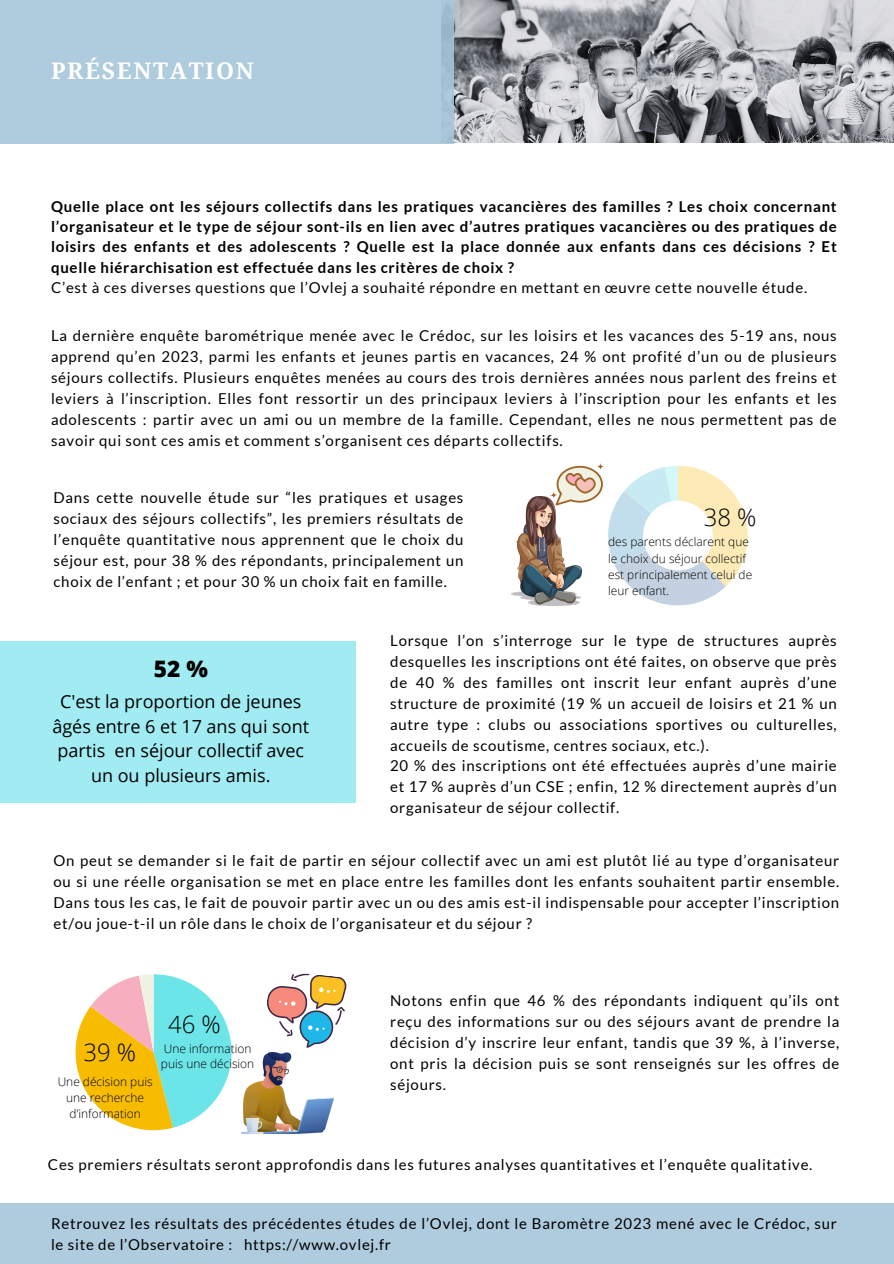
<style>
.page{position:relative;width:894px;height:1264px;background:#fff}
.page>*{position:absolute;margin:0;border:0;box-sizing:border-box;transform-origin:0 0}
.t1{font:300 23.85px "Open Sans";color:#000}
.t2{font:700 22.8px "Droid Serif";letter-spacing:.075em;color:#fff}
.t3{font:800 22.65px "Open Sans";color:#000}
.t4{font:18px/24.8px "Open Sans";color:#000;text-align:center}
.t5{font:15px/21px "Lato";letter-spacing:.05em;color:#000;text-align:justify}
.t6{font:700 15px/20.2px "Lato";letter-spacing:.05em;color:#000}
.t7{font:300 11.85px/16.2px "Open Sans";color:#000}
.s1{font-weight:400}
</style>
<div class="page">
<img style="left:454px;top:0;width:439px;height:143px">
<div style="left:0;top:0;width:454px;height:143px;background:#afcbde"></div>
<div style="left:0;top:1203px;width:893px;height:60px;background:#afcbde"></div>
<div style="left:0;top:640px;width:355px;height:162px;background:#a1ecf2"></div>
<svg style="left:550px;top:463px;width:197px;height:142px"></svg>
<img style="left:512px;top:497px;width:69px;height:108px">
<svg style="left:267px;top:973px;width:80px;height:75px"></svg>
<svg style="left:76px;top:974px;width:155px;height:156px"></svg>
<img style="left:241px;top:1052px;width:92px;height:81px">
<h1 class="t2" style="left:51px;top:57px;width:204px">PRÉSENTATION</h1>
<p class="t6" style="left:51px;top:196px;width:787px">Quelle place ont les séjours collectifs dans les pratiques vacancières des familles ? Les choix concernant l’organisateur et le type de séjour sont-ils en lien avec d’autres pratiques vacancières ou des pratiques de loisirs des enfants et des adolescents ? Quelle est la place donnée aux enfants dans ces décisions ? Et quelle hiérarchisation est effectuée dans les critères de choix ?<br><span class="s1">C’est à ces diverses questions que l’Ovlej a souhaité répondre en mettant en œuvre cette nouvelle étude.</span></p>
<h3 class="t5" style="left:51px;top:325px;width:787px">La dernière enquête barométrique menée avec le Crédoc, sur les loisirs et les vacances des 5-19 ans, nous apprend qu’en 2023, parmi les enfants et jeunes partis en vacances, 24 % ont profité d’un ou de plusieurs séjours collectifs. Plusieurs enquêtes menées au cours des trois dernières années nous parlent des freins et leviers à l’inscription. Elles font ressortir un des principaux leviers à l’inscription pour les enfants et les adolescents : partir avec un ami ou un membre de la famille. Cependant, elles ne nous permettent pas de savoir qui sont ces amis et comment s’organisent ces départs collectifs.</h3>
<p class="t5" style="left:54px;top:486px;width:411px">Dans cette nouvelle étude sur “les pratiques et usages sociaux des séjours collectifs”, les premiers résultats de l’enquête quantitative nous apprennent que le choix du séjour est, pour 38 % des répondants, principalement un choix de l’enfant ; et pour 30 % un choix fait en famille.</p>
<p class="t1" style="left:703px;top:500px;width:54px">38 %</p>
<h5 class="t7" style="left:608px;top:533px;width:146px">des parents déclarent que le choix du séjour collectif est principalement celui de leur enfant.</h5>
<h5 class="t3" style="left:154px;top:653px;width:55px">52 %</h5>
<p class="t4" style="left:52px;top:688px;width:258px">C'est la proportion de jeunes âgés entre 6 et 17 ans qui sont partis en séjour collectif avec un ou plusieurs amis.</p>
<h5 class="t5" style="left:390px;top:629px;width:448px;text-align:left">Lorsque l’on s’interroge sur le type de structures auprès desquelles les inscriptions ont été faites, on observe que près de 40 % des familles ont inscrit leur enfant auprès d’une structure de proximité (19 % un accueil de loisirs et 21 % un autre type : clubs ou associations sportives ou culturelles, accueils de scoutisme, centres sociaux, etc.).<br>20 % des inscriptions ont été effectuées auprès d’une mairie et 17 % auprès d’un CSE ; enfin, 12 % directement auprès d’un organisateur de séjour collectif.</h5>
<p class="t5" style="left:54px;top:850px;width:787px">On peut se demander si le fait de partir en séjour collectif avec un ami est plutôt lié au type d’organisateur ou si une réelle organisation se met en place entre les familles dont les enfants souhaitent partir ensemble.<br>Dans tous les cas, le fait de pouvoir partir avec un ou des amis est-il indispensable pour accepter l’inscription et/ou joue-t-il un rôle dans le choix de l’organisateur et du séjour ?</p>
<h2 class="t1" style="left:168px;top:1007px;width:54px">46 %</h2>
<h4 class="t1" style="left:83px;top:1035px;width:54px">39 %</h4>
<h5 class="t7" style="left:161px;top:1039px;width:95px">Une information puis une décision</h5>
<h5 class="t7" style="left:58px;top:1073px;width:96px;text-align:center">Une décision puis une recherche d’information</h5>
<p class="t5" style="left:390px;top:989px;width:450px">Notons enfin que 46 % des répondants indiquent qu’ils ont reçu des informations sur ou des séjours avant de prendre la décision d’y inscrire leur enfant, tandis que 39 %, à l’inverse, ont pris la décision puis se sont renseignés sur les offres de séjours.</p>
<p class="t5" style="left:48px;top:1153px;width:765px">Ces premiers résultats seront approfondis dans les futures analyses quantitatives et l’enquête qualitative.</p>
<p class="t5" style="left:51px;top:1212px;width:787px">Retrouvez les résultats des précédentes études de l’Ovlej, dont le Baromètre 2023 mené avec le Crédoc, sur le site de l’Observatoire : https://www.ovlej.fr</p>
</div>
